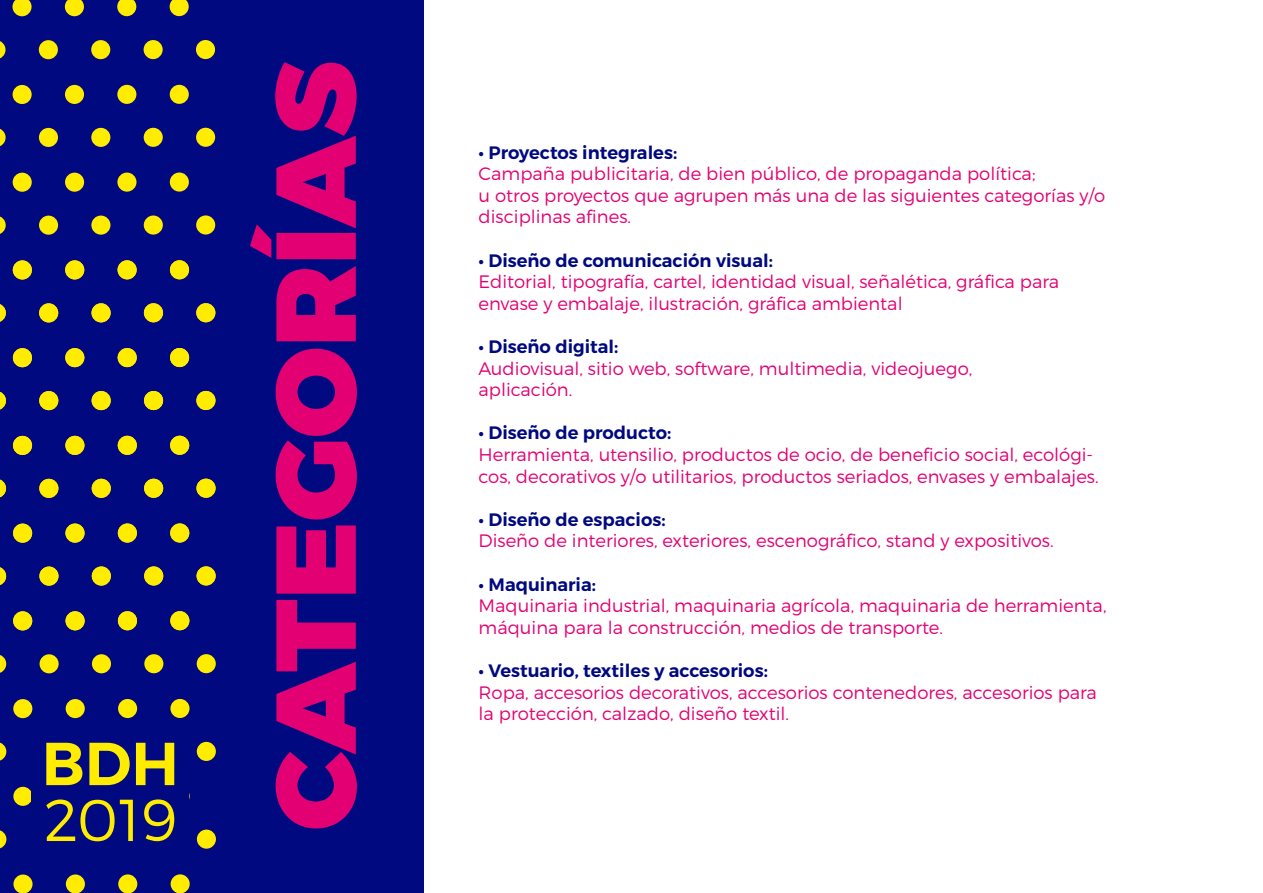
<style>
.page{position:relative;width:1263px;height:893px;background:#fff}
.page>*{position:absolute;margin:0;border:0;box-sizing:border-box;transform-origin:0 0}
.t1{font:900 113.25px "Montserrat";color:#e30073}
.t2{font:300 18px/21.6px "Montserrat";color:#e30073}
.t3{font:600 18px "Montserrat";color:#00097f}
</style>
<div class="page">
<div style="left:0;top:0;width:423px;height:893px;background:#00097f"></div>
<svg style="left:12px;top:0;width:20px;height:16px"></svg>
<svg style="left:65px;top:0;width:19px;height:16px"></svg>
<svg style="left:117px;top:0;width:19px;height:16px"></svg>
<svg style="left:170px;top:0;width:19px;height:16px"></svg>
<svg style="left:0;top:41px;width:6px;height:18px"></svg>
<div style="left:39px;top:40px;width:19px;height:19px;background:#ffec00;border-radius:50%"></div>
<div style="left:91px;top:40px;width:19px;height:19px;background:#ffec00;border-radius:50%"></div>
<div style="left:144px;top:40px;width:19px;height:19px;background:#ffec00;border-radius:50%"></div>
<div style="left:196px;top:40px;width:19px;height:19px;background:#ffec00;border-radius:50%"></div>
<div style="left:13px;top:85px;width:19px;height:19px;background:#ffec00;border-radius:50%"></div>
<div style="left:65px;top:85px;width:19px;height:19px;background:#ffec00;border-radius:50%"></div>
<div style="left:117px;top:85px;width:19px;height:19px;background:#ffec00;border-radius:50%"></div>
<div style="left:170px;top:85px;width:19px;height:19px;background:#ffec00;border-radius:50%"></div>
<svg style="left:0;top:129px;width:6px;height:17px"></svg>
<div style="left:39px;top:128px;width:19px;height:19px;background:#ffec00;border-radius:50%"></div>
<div style="left:91px;top:128px;width:19px;height:19px;background:#ffec00;border-radius:50%"></div>
<div style="left:144px;top:128px;width:19px;height:19px;background:#ffec00;border-radius:50%"></div>
<div style="left:196px;top:128px;width:19px;height:19px;background:#ffec00;border-radius:50%"></div>
<div style="left:13px;top:173px;width:19px;height:19px;background:#ffec00;border-radius:50%"></div>
<div style="left:65px;top:173px;width:19px;height:19px;background:#ffec00;border-radius:50%"></div>
<div style="left:117px;top:173px;width:19px;height:19px;background:#ffec00;border-radius:50%"></div>
<div style="left:170px;top:173px;width:19px;height:19px;background:#ffec00;border-radius:50%"></div>
<svg style="left:0;top:216px;width:6px;height:18px"></svg>
<div style="left:39px;top:216px;width:19px;height:19px;background:#ffec00;border-radius:50%"></div>
<div style="left:91px;top:216px;width:19px;height:19px;background:#ffec00;border-radius:50%"></div>
<div style="left:144px;top:215px;width:19px;height:20px;background:#ffec00;border-radius:50%"></div>
<div style="left:196px;top:215px;width:19px;height:20px;background:#ffec00;border-radius:50%"></div>
<svg style="left:91px;top:303px;width:20px;height:19px"></svg>
<svg style="left:196px;top:479px;width:19px;height:19px"></svg>
<svg style="left:65px;top:523px;width:19px;height:20px"></svg>
<svg style="left:39px;top:566px;width:19px;height:20px"></svg>
<svg style="left:196px;top:566px;width:20px;height:19px"></svg>
<svg style="left:65px;top:611px;width:20px;height:19px"></svg>
<div style="left:13px;top:260px;width:19px;height:20px;background:#ffec00;border-radius:50%"></div>
<div style="left:65px;top:260px;width:19px;height:19px;background:#ffec00;border-radius:50%"></div>
<div style="left:118px;top:260px;width:19px;height:19px;background:#ffec00;border-radius:50%"></div>
<div style="left:170px;top:260px;width:19px;height:19px;background:#ffec00;border-radius:50%"></div>
<svg style="left:0;top:304px;width:6px;height:18px"></svg>
<div style="left:39px;top:303px;width:19px;height:19px;background:#ffec00;border-radius:50%"></div>
<div style="left:92px;top:303px;width:19px;height:19px;background:#ffec00;border-radius:50%"></div>
<div style="left:144px;top:303px;width:19px;height:19px;background:#ffec00;border-radius:50%"></div>
<div style="left:196px;top:303px;width:19px;height:19px;background:#ffec00;border-radius:50%"></div>
<div style="left:13px;top:348px;width:19px;height:19px;background:#ffec00;border-radius:50%"></div>
<div style="left:65px;top:348px;width:19px;height:19px;background:#ffec00;border-radius:50%"></div>
<div style="left:118px;top:348px;width:19px;height:19px;background:#ffec00;border-radius:50%"></div>
<div style="left:170px;top:348px;width:19px;height:19px;background:#ffec00;border-radius:50%"></div>
<svg style="left:0;top:392px;width:6px;height:18px"></svg>
<div style="left:39px;top:391px;width:19px;height:19px;background:#ffec00;border-radius:50%"></div>
<div style="left:92px;top:391px;width:19px;height:19px;background:#ffec00;border-radius:50%"></div>
<div style="left:144px;top:391px;width:19px;height:19px;background:#ffec00;border-radius:50%"></div>
<div style="left:196px;top:391px;width:19px;height:19px;background:#ffec00;border-radius:50%"></div>
<div style="left:13px;top:436px;width:19px;height:19px;background:#ffec00;border-radius:50%"></div>
<div style="left:65px;top:436px;width:19px;height:19px;background:#ffec00;border-radius:50%"></div>
<div style="left:118px;top:436px;width:19px;height:19px;background:#ffec00;border-radius:50%"></div>
<div style="left:170px;top:436px;width:19px;height:19px;background:#ffec00;border-radius:50%"></div>
<svg style="left:0;top:479px;width:6px;height:19px"></svg>
<div style="left:39px;top:479px;width:19px;height:19px;background:#ffec00;border-radius:50%"></div>
<div style="left:92px;top:479px;width:19px;height:19px;background:#ffec00;border-radius:50%"></div>
<div style="left:144px;top:479px;width:19px;height:19px;background:#ffec00;border-radius:50%"></div>
<div style="left:197px;top:479px;width:19px;height:19px;background:#ffec00;border-radius:50%"></div>
<div style="left:13px;top:524px;width:19px;height:19px;background:#ffec00;border-radius:50%"></div>
<div style="left:65px;top:524px;width:20px;height:19px;background:#ffec00;border-radius:50%"></div>
<div style="left:118px;top:523px;width:19px;height:20px;background:#ffec00;border-radius:50%"></div>
<div style="left:170px;top:523px;width:19px;height:20px;background:#ffec00;border-radius:50%"></div>
<svg style="left:0;top:567px;width:6px;height:18px"></svg>
<div style="left:39px;top:567px;width:20px;height:19px;background:#ffec00;border-radius:50%"></div>
<div style="left:92px;top:566px;width:19px;height:20px;background:#ffec00;border-radius:50%"></div>
<div style="left:144px;top:566px;width:19px;height:20px;background:#ffec00;border-radius:50%"></div>
<div style="left:197px;top:566px;width:19px;height:19px;background:#ffec00;border-radius:50%"></div>
<div style="left:13px;top:611px;width:19px;height:19px;background:#ffec00;border-radius:50%"></div>
<div style="left:66px;top:611px;width:19px;height:19px;background:#ffec00;border-radius:50%"></div>
<div style="left:118px;top:611px;width:19px;height:19px;background:#ffec00;border-radius:50%"></div>
<div style="left:170px;top:611px;width:19px;height:19px;background:#ffec00;border-radius:50%"></div>
<svg style="left:0;top:655px;width:6px;height:18px"></svg>
<div style="left:40px;top:654px;width:19px;height:19px;background:#ffec00;border-radius:50%"></div>
<div style="left:92px;top:654px;width:19px;height:19px;background:#ffec00;border-radius:50%"></div>
<div style="left:144px;top:654px;width:19px;height:19px;background:#ffec00;border-radius:50%"></div>
<div style="left:197px;top:654px;width:19px;height:19px;background:#ffec00;border-radius:50%"></div>
<div style="left:13px;top:699px;width:19px;height:19px;background:#ffec00;border-radius:50%"></div>
<div style="left:66px;top:699px;width:19px;height:19px;background:#ffec00;border-radius:50%"></div>
<div style="left:118px;top:699px;width:19px;height:19px;background:#ffec00;border-radius:50%"></div>
<div style="left:170px;top:699px;width:20px;height:19px;background:#ffec00;border-radius:50%"></div>
<svg style="left:0;top:742px;width:6px;height:19px"></svg>
<div style="left:197px;top:742px;width:19px;height:19px;background:#ffec00;border-radius:50%"></div>
<div style="left:13px;top:787px;width:19px;height:19px;background:#ffec00;border-radius:50%"></div>
<svg style="left:0;top:830px;width:6px;height:19px"></svg>
<div style="left:197px;top:830px;width:19px;height:19px;background:#ffec00;border-radius:50%"></div>
<div style="left:13px;top:874px;width:20px;height:19px;background:#ffec00;border-radius:50%"></div>
<div style="left:66px;top:874px;width:19px;height:19px;background:#ffec00;border-radius:50%"></div>
<div style="left:118px;top:874px;width:19px;height:19px;background:#ffec00;border-radius:50%"></div>
<div style="left:171px;top:874px;width:19px;height:19px;background:#ffec00;border-radius:50%"></div>
<svg style="left:46px;top:743px;width:36px;height:42px"></svg>
<svg style="left:89px;top:743px;width:41px;height:42px"></svg>
<svg style="left:136px;top:743px;width:38px;height:42px"></svg>
<svg style="left:46px;top:799px;width:87px;height:42px"></svg>
<svg style="left:144px;top:799px;width:30px;height:42px"></svg>
<h1 class="t1" style="left:245px;top:830px;width:770px;rotate:-90deg">CATEGORÍAS</h1>
<p class="t3" style="left:479px;top:141px;width:200px">• Proyectos integrales:</p>
<p class="t2" style="left:479px;top:163px;width:628px">Campaña publicitaria, de bien público, de propaganda política;<br>u otros proyectos que agrupen más una de las siguientes categorías y/o disciplinas afines.</p>
<p class="t3" style="left:479px;top:249px;width:296px">• Diseño de comunicación visual:</p>
<p class="t2" style="left:479px;top:271px;width:582px">Editorial, tipografía, cartel, identidad visual, señalética, gráfica para envase y embalaje, ilustración, gráfica ambiental</p>
<p class="t3" style="left:479px;top:335px;width:141px">• Diseño digital:</p>
<p class="t2" style="left:479px;top:357px;width:495px">Audiovisual, sitio web, software, multimedia, videojuego, aplicación.</p>
<p class="t3" style="left:479px;top:422px;width:194px">• Diseño de producto:</p>
<p class="t2" style="left:479px;top:444px;width:622px">Herramienta, utensilio, productos de ocio, de beneficio social, ecológi&shy;cos, decorativos y/o utilitarios, productos seriados, envases y embalajes.</p>
<p class="t3" style="left:479px;top:508px;width:189px">• Diseño de espacios:</p>
<p class="t2" style="left:479px;top:530px;width:577px">Diseño de interiores, exteriores, escenográfico, stand y expositivos.</p>
<p class="t3" style="left:479px;top:573px;width:119px">• Maquinaria:</p>
<p class="t2" style="left:479px;top:595px;width:629px">Maquinaria industrial, maquinaria agrícola, maquinaria de herramienta, máquina para la construcción, medios de transporte.</p>
<p class="t3" style="left:479px;top:659px;width:291px">• Vestuario, textiles y accesorios:</p>
<p class="t2" style="left:479px;top:681px;width:620px">Ropa, accesorios decorativos, accesorios contenedores, accesorios para la protección, calzado, diseño textil.</p>
</div>
